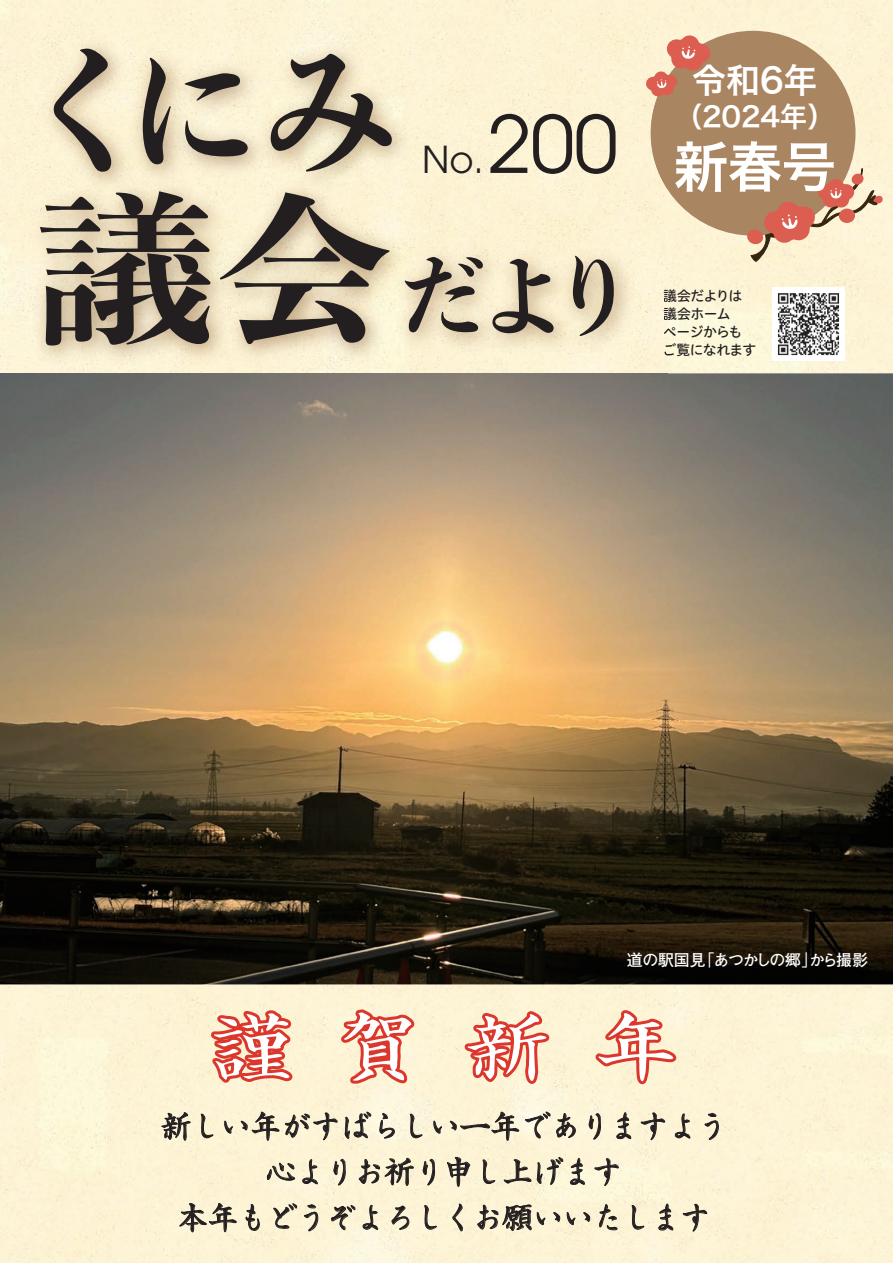
<style>
.page{position:relative;width:893px;height:1263px;background:#fdf4d6}
.page>*{position:absolute;margin:0;border:0;box-sizing:border-box;transform-origin:0 0}
.t1{font:700 142.8px "Yu Min Std N";color:#231f20}
.t2{font:700 91.8px "Yu Min Std N";color:#231f20}
.t3{font:78.45px "Avant Garde";color:#231f20}
.t4{font:74.4px "Sei Kai CB1 Std";color:#fff;scale:1.15 1}
.t5{font:54.15px "Hira Kaku Pro W6";color:#fff}
.t6{font:36.9px "Avant Garde";color:#231f20}
.t7{font:34.05px "Hira Kaku Pro W6";color:#fff}
.t8{font:30.9px/45.8px "Sei Kai CB1 Std";letter-spacing:-.035em;color:#231f20;text-align:center}
.t9{font:27.6px "Hira Kaku Pro W6";letter-spacing:-.01em;color:#fff}
.t10{font:700 15.9px "Futo Go B101 Pro";letter-spacing:-.045em;color:#fff}
.t11{font:13.8px/18.1px "Hiragino UD Sans R Std W5";letter-spacing:-.04em;color:#231f20}
.s1{font-size:162.15px}
.s2{font-size:36.9px}
</style>
<div class="page">
<img style="left:0;top:373px;width:893px;height:611px">
<div style="left:651px;top:31px;width:204px;height:205px;background:#aa8561;border-radius:50%"></div>
<img style="left:0;top:18px;width:668px;height:406px">
<img style="left:651px;top:96px;width:17px;height:94px">
<svg style="left:664px;top:289px;width:4px;height:31px"></svg>
<svg style="left:664px;top:326px;width:4px;height:30px"></svg>
<svg style="left:162px;top:1112px;width:28px;height:28px"></svg>
<svg style="left:201px;top:1114px;width:12px;height:24px"></svg>
<svg style="left:225px;top:1112px;width:54px;height:35px;background:#e2d9bf"></svg>
<svg style="left:285px;top:1113px;width:52px;height:27px"></svg>
<svg style="left:345px;top:1112px;width:26px;height:26px"></svg>
<svg style="left:380px;top:1113px;width:15px;height:25px"></svg>
<svg style="left:410px;top:1114px;width:12px;height:24px"></svg>
<svg style="left:434px;top:1112px;width:85px;height:35px;background:#e7dec4"></svg>
<svg style="left:525px;top:1112px;width:25px;height:26px"></svg>
<svg style="left:556px;top:1113px;width:19px;height:25px"></svg>
<svg style="left:589px;top:1113px;width:12px;height:26px"></svg>
<svg style="left:617px;top:1112px;width:14px;height:27px"></svg>
<svg style="left:641px;top:1113px;width:24px;height:27px"></svg>
<svg style="left:675px;top:1114px;width:15px;height:24px"></svg>
<svg style="left:705px;top:1113px;width:14px;height:26px"></svg>
<svg style="left:267px;top:1163px;width:28px;height:17px"></svg>
<svg style="left:303px;top:1159px;width:15px;height:25px"></svg>
<svg style="left:334px;top:1159px;width:11px;height:26px"></svg>
<svg style="left:359px;top:1158px;width:55px;height:37px;background:#d6ceb5"></svg>
<svg style="left:423px;top:1159px;width:12px;height:26px"></svg>
<svg style="left:447px;top:1157px;width:23px;height:29px"></svg>
<svg style="left:483px;top:1159px;width:12px;height:25px"></svg>
<svg style="left:504px;top:1159px;width:27px;height:24px"></svg>
<svg style="left:537px;top:1157px;width:26px;height:27px"></svg>
<svg style="left:570px;top:1158px;width:15px;height:26px"></svg>
<svg style="left:595px;top:1158px;width:23px;height:28px"></svg>
<svg style="left:180px;top:1203px;width:56px;height:35px;background:#d6cdb5"></svg>
<svg style="left:246px;top:1204px;width:14px;height:26px"></svg>
<svg style="left:274px;top:1204px;width:23px;height:24px"></svg>
<svg style="left:304px;top:1205px;width:14px;height:26px"></svg>
<svg style="left:331px;top:1205px;width:24px;height:25px"></svg>
<svg style="left:363px;top:1205px;width:15px;height:25px"></svg>
<svg style="left:392px;top:1206px;width:17px;height:23px"></svg>
<svg style="left:425px;top:1205px;width:12px;height:24px"></svg>
<svg style="left:453px;top:1204px;width:10px;height:27px"></svg>
<svg style="left:478px;top:1204px;width:53px;height:26px"></svg>
<svg style="left:537px;top:1212px;width:23px;height:13px"></svg>
<svg style="left:567px;top:1212px;width:23px;height:13px"></svg>
<svg style="left:599px;top:1204px;width:18px;height:26px"></svg>
<svg style="left:632px;top:1205px;width:12px;height:24px"></svg>
<svg style="left:659px;top:1204px;width:14px;height:26px"></svg>
<svg style="left:683px;top:1204px;width:24px;height:27px"></svg>
<svg style="left:207px;top:1006px;width:88px;height:80px;background:#e88472"></svg>
<svg style="left:338px;top:1005px;width:79px;height:82px;background:#ec9a86"></svg>
<svg style="left:462px;top:1008px;width:90px;height:79px;background:#ec9783"></svg>
<svg style="left:592px;top:1007px;width:87px;height:80px;background:#f1b49d"></svg>
<img style="left:772px;top:288px;width:73px;height:72px">
<svg style="left:746px;top:159px;width:137px;height:103px"></svg>
<svg style="left:646px;top:35px;width:65px;height:61px"></svg>
<h1 class="t1" style="left:14px;top:1px;width:388px">くにみ</h1>
<h2 class="t2" style="left:36px;top:225px;width:605px"><span class="s1">議会</span>だより</h2>
<h3 class="t3" style="left:474px;top:98px;width:146px"><span class="s2">.</span>200</h3>
<p class="t6" style="left:422px;top:138px;width:53px">No</p>
<p class="t7" style="left:692px;top:49px;width:127px">令和6年</p>
<p class="t9" style="left:675px;top:91px;width:162px">（2024年(</p>
<h3 class="t5" style="left:674px;top:118px;width:163px">新春号</h3>
<p class="t11" style="left:662px;top:286px;width:95px">議会だよりは議会ホーム<br>ページからもご覧になれます</p>
<p class="t10" style="left:698px;top:947px;width:120px">「あつかしの郷」</p>
<p class="t10" style="left:627px;top:947px;width:81px">道の駅国見</p>
<p class="t10" style="left:809px;top:947px;width:60px">から撮影</p>
<h3 class="t4" style="left:209px;top:990px;width:76px">謹</h3>
<h3 class="t4" style="left:337px;top:990px;width:299px">賀新年</h3>
<p class="t8" style="left:161px;top:1100px;width:568px">新しい年がすばらしい一年でありますよう心よりお祈り申し上げます<br>本年もどうぞよろしくお願いいたします</p>
</div>
